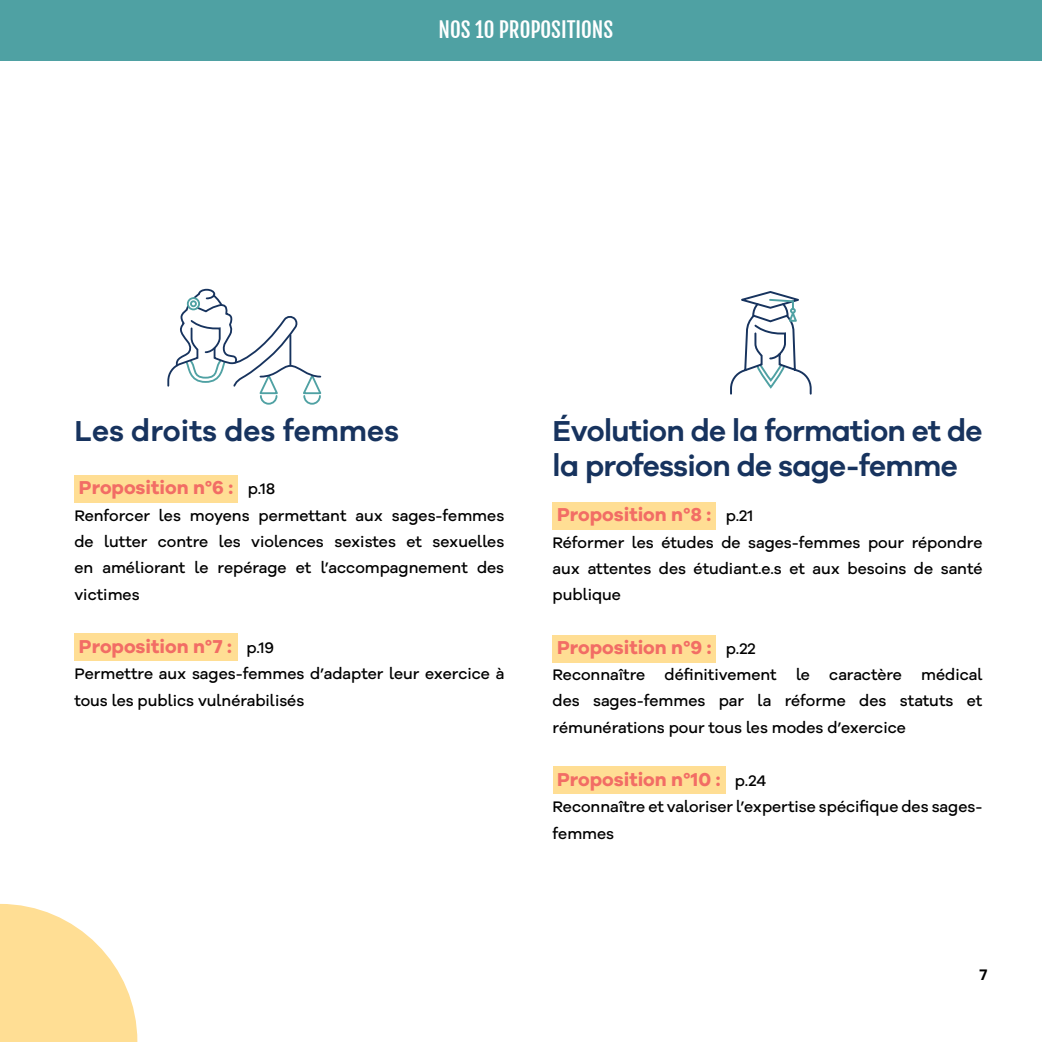
<style>
.page{position:relative;width:1042px;height:1042px;background:#fff}
.page>*{position:absolute;margin:0;border:0;box-sizing:border-box;transform-origin:0 0}
.t1{font:700 29.75px/35px "Galano Grotesque Alt Semi";letter-spacing:-.02em;color:#17335e}
.t2{font:700 29.75px "Galano Grotesque Alt Semi";color:#17335e}
.t3{font:21px "Fjalla One";color:#fff}
.t4{font:19.25px "Galano Grotesque Alt Bold";color:#f26d65}
.t5{font:15.75px/26.2px "Galano Grotesque Alt Medium";color:#000;text-align:justify}
.t6{font:700 15.75px "Galano Grotesque Alt Semi";color:#000}
.s1{font-family:"Galano Grotesque Alt Medium";font-size:15.75px;color:#000}
</style>
<div class="page">
<div style="left:74px;top:475px;width:164px;height:27px;background:#ffde94"></div>
<div style="left:552px;top:502px;width:164px;height:28px;background:#ffde94"></div>
<div style="left:552px;top:635px;width:164px;height:27px;background:#ffde94"></div>
<div style="left:552px;top:767px;width:173px;height:27px;background:#ffde94"></div>
<div style="left:74px;top:633px;width:164px;height:28px;background:#ffde94"></div>
<div style="left:0;top:0;width:1042px;height:60px;background:#4fa1a3"></div>
<svg style="left:0;top:904px;width:137px;height:138px"></svg>
<svg style="left:167px;top:288px;width:155px;height:117px"></svg>
<svg style="left:730px;top:291px;width:82px;height:104px"></svg>
<p class="t3" style="left:439px;top:17px;width:176px">NOS 10 PROPOSITIONS</p>
<p class="t2" style="left:74px;top:412px;width:326px">Les droits des femmes</p>
<p class="t1" style="left:552px;top:412px;width:431px">Évolution de la formation et de la profession de sage-femme</p>
<p class="t4" style="left:79px;top:475px;width:198px">Proposition n°6 : <span class="s1">p.18</span></p>
<p class="t5" style="left:74px;top:502px;width:431px">Renforcer les moyens permettant aux sages-femmes de lutter contre les violences sexistes et sexuelles en améliorant le repérage et l’accompagnement des victimes</p>
<p class="t4" style="left:79px;top:634px;width:197px">Proposition n°7 : <span class="s1">p.19</span></p>
<p class="t5" style="left:74px;top:660px;width:431px">Permettre aux sages-femmes d’adapter leur exercice à tous les publics vulnérabilisés</p>
<p class="t4" style="left:557px;top:502px;width:197px">Proposition n°8 : <span class="s1">p.21</span></p>
<p class="t5" style="left:552px;top:529px;width:431px">Réformer les études de sages-femmes pour répondre aux attentes des étudiant.e.s et aux besoins de santé publique</p>
<p class="t4" style="left:557px;top:635px;width:200px">Proposition n°9 : <span class="s1">p.22</span></p>
<p class="t5" style="left:552px;top:661px;width:431px">Reconnaître définitivement le caractère médical des sages-femmes par la réforme des statuts et rémunérations pour tous les modes d’exercice</p>
<p class="t4" style="left:557px;top:767px;width:211px">Proposition n°10 : <span class="s1">p.24</span></p>
<p class="t5" style="left:552px;top:793px;width:431px">Reconnaître et valoriser l’expertise spécifique des sages&shy;femmes</p>
<p class="t6" style="left:979px;top:964px;width:9px">7</p>
</div>
